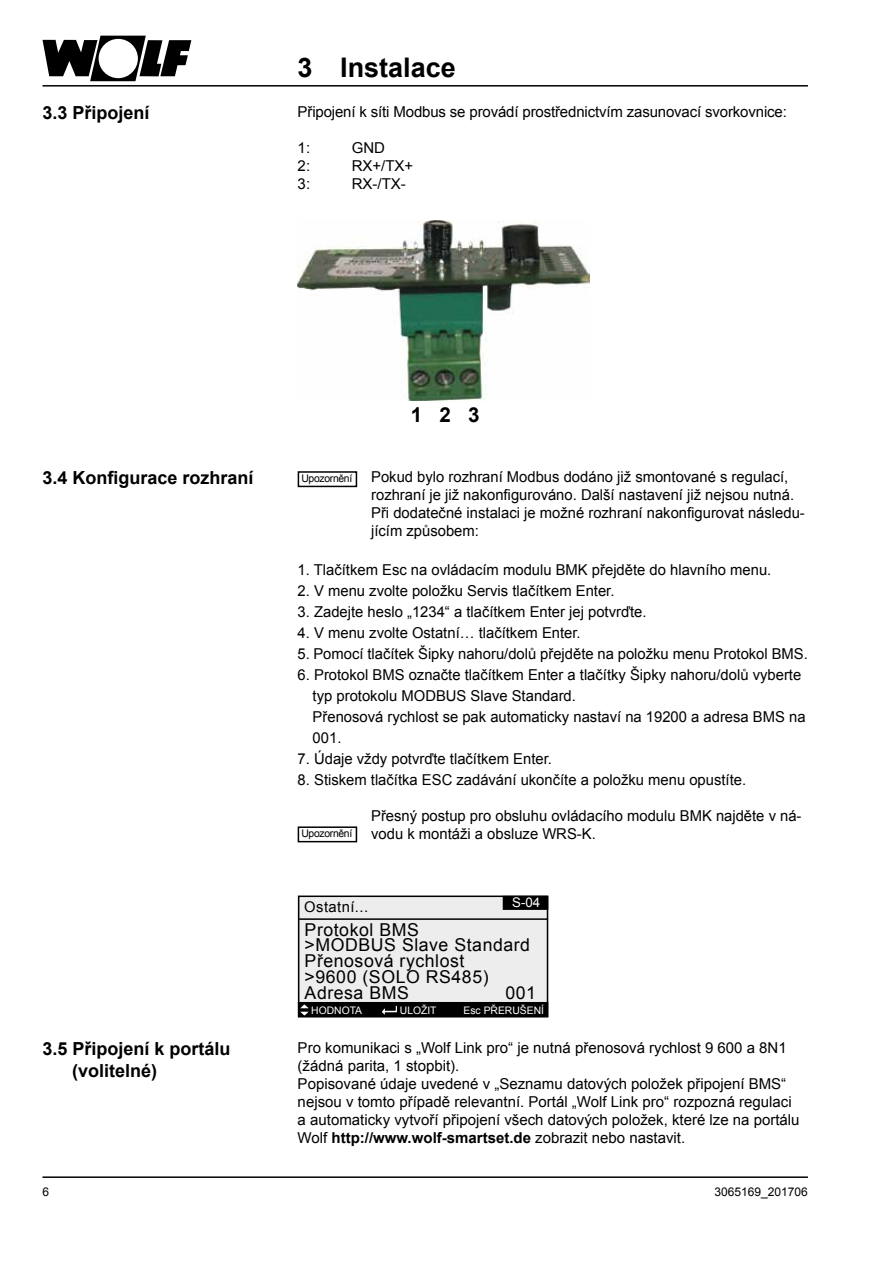
<style>
.page{position:relative;width:893px;height:1263px;background:#fff}
.page>*{position:absolute;margin:0;border:0;box-sizing:border-box;transform-origin:0 0}
.t1{font:700 27px "Arial";color:#000}
.t2{font:700 20.55px "Arial";color:#000}
.t3{font:700 18px/21.6px "Arial";color:#000}
.t4{font:17.7px/15.8px "Arial";letter-spacing:.03em;color:#000}
.t5{font:15px/18px "Arial";color:#000}
.t6{font:14.85px "Arial";letter-spacing:.03em;color:#000}
.t7{font:13.35px "Arial";color:#fff}
.t8{font:12px "Arial";color:#000}
.t9{font:10.5px "Arial";letter-spacing:-.03em;color:#000}
.t10{font:10.35px "Arial";color:#fff}
.s1{font-weight:700}
</style>
<div class="page">
<hr style="left:43px;top:85px;width:765px;height:2px;background:#000">
<hr style="left:43px;top:1176px;width:765px;height:2px;background:#000">
<svg style="left:43px;top:36px;width:148px;height:45px"></svg>
<div style="left:299px;top:896px;width:248px;height:120px;background:#ededed"></div>
<div style="left:298px;top:895px;width:250px;height:122px;border:2px solid #000"></div>
<div style="left:299px;top:1003px;width:248px;height:13px;background:#000"></div>
<div style="left:298px;top:1002px;width:250px;height:15px;border:2px solid #000"></div>
<hr style="left:299px;top:918px;width:249px;height:2px;background:#000">
<svg style="left:298px;top:1003px;width:13px;height:14px"></svg>
<svg style="left:381px;top:1005px;width:17px;height:11px"></svg>
<div style="left:503px;top:896px;width:44px;height:13px;background:#000"></div>
<div style="left:503px;top:896px;width:45px;height:14px;border:2px solid #000"></div>
<div style="left:298px;top:471px;width:59px;height:16px;border:2px solid #000"></div>
<div style="left:298px;top:826px;width:59px;height:16px;border:2px solid #000"></div>
<img style="left:298px;top:220px;width:292px;height:180px">
<p class="t3" style="left:43px;top:103px;width:109px">3.3 Připojení</p>
<h1 class="t1" style="left:298px;top:49px;width:160px">3 Instalace</h1>
<p class="t5" style="left:298px;top:103px;width:491px">Připojení k síti Modbus se provádí prostřednictvím zasunovací svorkovnice:</p>
<p class="t5" style="left:298px;top:139px;width:14px">1:</p>
<p class="t5" style="left:352px;top:139px;width:35px">GND</p>
<p class="t5" style="left:298px;top:157px;width:14px">2:</p>
<p class="t5" style="left:352px;top:157px;width:63px">RX+/TX+</p>
<p class="t5" style="left:298px;top:175px;width:14px">3:</p>
<p class="t5" style="left:352px;top:175px;width:56px">RX-/TX-</p>
<h2 class="t2" style="left:411px;top:401px;width:70px">1 2 3</h2>
<p class="t3" style="left:43px;top:468px;width:213px">3.4 Konfigurace rozhraní</p>
<p class="t5" style="left:371px;top:468px;width:435px">Pokud bylo rozhraní Modbus dodáno již smontované s regulací, rozhraní je již nakonfigurováno. Další nastavení již nejsou nutná.<br>Při dodatečné instalaci je možné rozhraní nakonfigurovat následu&shy;jícím způsobem:</p>
<p class="t5" style="left:298px;top:561px;width:475px">1. Tlačítkem Esc na ovládacím modulu BMK přejděte do hlavního menu.</p>
<p class="t5" style="left:298px;top:582px;width:318px">2. V menu zvolte položku Servis tlačítkem Enter.</p>
<p class="t5" style="left:298px;top:603px;width:350px">3. Zadejte heslo „1234“ a tlačítkem Enter jej potvrďte.</p>
<p class="t5" style="left:298px;top:624px;width:285px">4. V menu zvolte Ostatní… tlačítkem Enter.</p>
<p class="t5" style="left:298px;top:645px;width:512px">5. Pomocí tlačítek Šipky nahoru/dolů přejděte na položku menu Protokol BMS.</p>
<p class="t5" style="left:313px;top:664px;width:494px;line-height:21px;text-indent:-15px">6. Protokol BMS označte tlačítkem Enter a tlačítky Šipky nahoru/dolů vyberte typ protokolu MODBUS Slave Standard.<br>Přenosová rychlost se pak automaticky nastaví na 19200 a adresa BMS na 001.</p>
<p class="t5" style="left:298px;top:750px;width:256px">7. Údaje vždy potvrďte tlačítkem Enter.</p>
<p class="t5" style="left:298px;top:771px;width:450px">8. Stiskem tlačítka ESC zadávání ukončíte a položku menu opustíte.</p>
<p class="t5" style="left:371px;top:807px;width:432px">Přesný postup pro obsluhu ovládacího modulu BMK najděte v ná&shy;vodu k montáži a obsluze WRS-K.</p>
<p class="t9" style="left:301px;top:471px;width:52px">Upozornění</p>
<p class="t9" style="left:301px;top:826px;width:52px">Upozornění</p>
<p class="t6" style="left:304px;top:897px;width:65px">Ostatní...</p>
<p class="t7" style="left:512px;top:894px;width:30px">S-04</p>
<p class="t4" style="left:305px;top:922px;width:227px">Protokol BMS<br>&gt;MODBUS Slave Standard<br>Přenosová rychlost<br>&gt;9600 (SOLO RS485)<br>Adresa BMS</p>
<p class="t4" style="left:505px;top:985px;width:32px">001</p>
<p class="t10" style="left:311px;top:1004px;width:52px">HODNOTA</p>
<p class="t10" style="left:400px;top:1004px;width:38px">ULOŽIT</p>
<p class="t10" style="left:464px;top:1004px;width:82px">Esc PŘERUŠENÍ</p>
<p class="t3" style="left:72px;top:1038px;width:160px;text-indent:-30px">3.5 Připojení k portálu (volitelné)</p>
<p class="t5" style="left:298px;top:1039px;width:503px">Pro komunikaci s „Wolf Link pro“ je nutná přenosová rychlost 9 600 a 8N1 (žádná parita, 1 stopbit).<br>Popisované údaje uvedené v „Seznamu datových položek připojení BMS“ nejsou v tomto případě relevantní. Portál „Wolf Link pro“ rozpozná regulaci a automaticky vytvoří připojení všech datových položek, které lze na portálu Wolf <span class="s1">http://www.wolf-smartset.de</span> zobrazit nebo nastavit.</p>
<p class="t8" style="left:43px;top:1184px;width:8px">6</p>
<p class="t8" style="left:714px;top:1184px;width:95px">3065169_201706</p>
</div>
